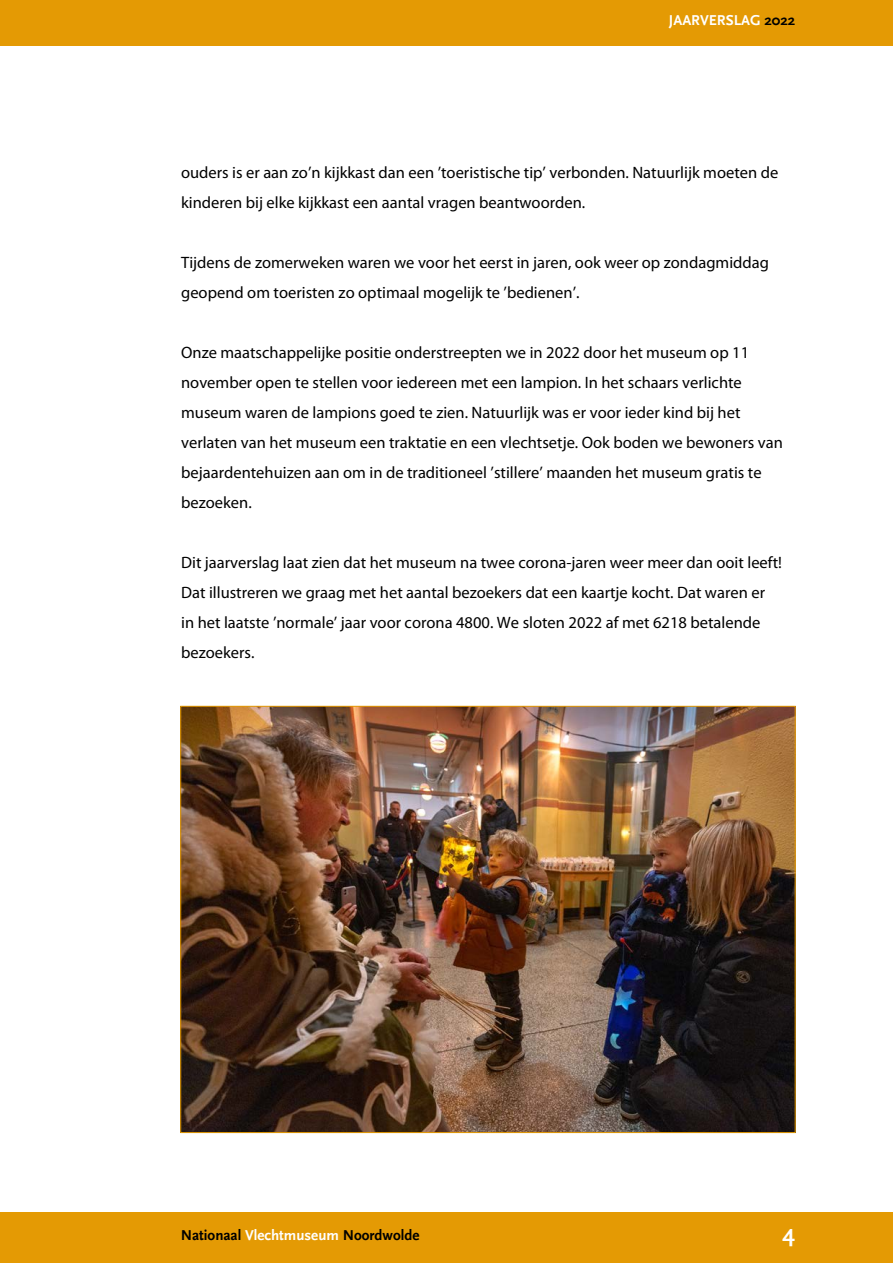
<style>
.page{position:relative;width:893px;height:1263px;background:#fff}
.page>*{position:absolute;margin:0;border:0;box-sizing:border-box;transform-origin:0 0}
.t1{font:700 24px "Scala Sans";color:#fff}
.t2{font:16.5px/30px "Myriad Pro";color:#000}
.t3{font:700 15px "Scala Sans";color:#000}
.t4{font:700 15px "Scala Sans";color:#fff}
.s1{color:#000}
.s2{color:#fff}
</style>
<div class="page">
<div style="left:0;top:1212px;width:893px;height:51px;background:#e49a04"></div>
<div style="left:0;top:0;width:893px;height:46px;background:#e49a04"></div>
<img style="left:182px;top:708px;width:611px;height:423px">
<p class="t4" style="left:669px;top:12px;width:128px">JAARVERSLAG <span class="s1">2022</span></p>
<p class="t2" style="left:181px;top:157px;width:599px">ouders is er aan zo’n kijkkast dan een ’toeristische tip’ verbonden. Natuurlijk moeten de kinderen bij elke kijkkast een aantal vragen beantwoorden.</p>
<p class="t2" style="left:181px;top:247px;width:589px">Tijdens de zomerweken waren we voor het eerst in jaren, ook weer op zondagmiddag geopend om toeristen zo optimaal mogelijk te ’bedienen’.</p>
<p class="t2" style="left:181px;top:337px;width:603px">Onze maatschappelijke positie onderstreepten we in 2022 door het museum op 11 november open te stellen voor iedereen met een lampion. In het schaars verlichte museum waren de lampions goed te zien. Natuurlijk was er voor ieder kind bij het verlaten van het museum een traktatie en een vlechtsetje. Ook boden we bewoners van bejaardentehuizen aan om in de traditioneel ’stillere’ maanden het museum gratis te bezoeken.</p>
<p class="t2" style="left:181px;top:547px;width:602px">Dit jaarverslag laat zien dat het museum na twee corona-jaren weer meer dan ooit leeft!<br>Dat illustreren we graag met het aantal bezoekers dat een kaartje kocht. Dat waren er in het laatste ’normale’ jaar voor corona 4800. We sloten 2022 af met 6218 betalende bezoekers.</p>
<p class="t3" style="left:181px;top:1227px;width:240px">Nationaal <span class="s2">Vlechtmuseum</span> Noordwolde</p>
<h1 class="t1" style="left:782px;top:1220px;width:14px">4</h1>
</div>
